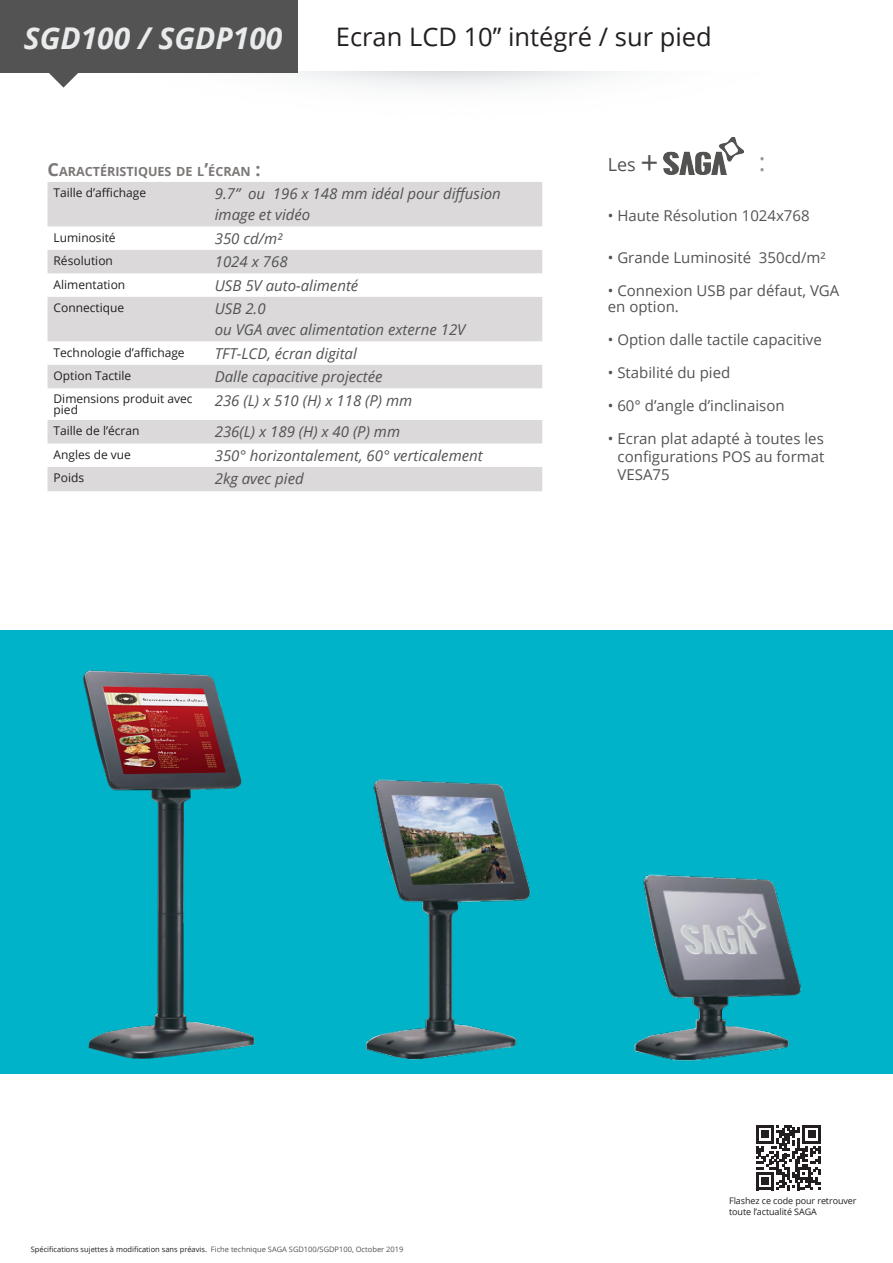
<style>
.page{position:relative;width:893px;height:1263px;background:#fff}
.page>*{position:absolute;margin:0;border:0;box-sizing:border-box;transform-origin:0 0}
.t1{font:italic 700 30px "Open Sans";color:#e9ebec}
.t2{font:25.5px "Open Sans";color:#231f20}
.t3{font:25.5px "Open Sans";color:#989595}
.t4{font:18px "Open Sans";color:#535353}
.t5{font:italic 15px/21px "Open Sans";color:#535353}
.t6{font:15px/18px "Open Sans";color:#535353}
.t7{font:700 12.6px "Open Sans";color:#7b7877}
.t8{font:12px/10.5px "Open Sans";color:#231f20}
.t9{font:9px/10.8px "Open Sans";letter-spacing:-.01em;color:#231f20}
.t10{font:7.5px "Open Sans";color:#231f20}
.s1{font-size:18px}
.s2{font-size:31.5px}
.s3{color:#535353}
</style>
<div class="page">
<img style="left:0;top:72px;width:736px;height:66px">
<div style="left:0;top:0;width:298px;height:72px;background:#535353"></div>
<svg style="left:47px;top:72px;width:33px;height:16px"></svg>
<img style="left:663px;top:138px;width:81px;height:37px">
<svg style="left:756px;top:1125px;width:65px;height:65px"></svg>
<svg style="left:48px;top:182px;width:494px;height:309px;fill:#dbd9d9"></svg>
<div style="left:0;top:630px;width:893px;height:444px;background:#00b3c8"></div>
<img style="left:83px;top:670px;width:172px;height:389px">
<img style="left:634px;top:874px;width:168px;height:187px">
<img style="left:366px;top:779px;width:165px;height:281px">
<p class="t1" style="left:24px;top:17px;width:260px">SGD100 / SGDP100</p>
<p class="t2" style="left:336px;top:19px;width:377px">Ecran LCD 10’’ intégré / sur pied</p>
<p class="t7" style="left:48px;top:162px;width:214px"><span class="s1">C</span>ARACTÉRISTIQUES DE L<span class="s1">’</span>ÉCRAN <span class="s1">:</span></p>
<p class="t8" style="left:54px;top:187px;width:94px">Taille d’affichage</p>
<p class="t5" style="left:215px;top:183px;width:288px">9.7’’ ou 196 x 148 mm idéal pour diffusion</p>
<p class="t5" style="left:215px;top:204px;width:97px">image et vidéo</p>
<p class="t8" style="left:54px;top:232px;width:64px">Luminosité</p>
<p class="t5" style="left:215px;top:228px;width:69px">350 cd/m²</p>
<p class="t8" style="left:54px;top:255px;width:61px">Résolution</p>
<p class="t5" style="left:215px;top:251px;width:74px">1024 x 768</p>
<p class="t8" style="left:54px;top:279px;width:73px">Alimentation</p>
<p class="t5" style="left:215px;top:274px;width:145px">USB 5V auto-alimenté</p>
<p class="t8" style="left:54px;top:302px;width:72px">Connectique</p>
<p class="t5" style="left:215px;top:298px;width:252px">USB 2.0<br>ou VGA avec alimentation externe 12V</p>
<p class="t8" style="left:54px;top:347px;width:133px">Technologie d’affichage</p>
<p class="t5" style="left:215px;top:342px;width:144px">TFT-LCD, écran digital</p>
<p class="t8" style="left:54px;top:370px;width:79px">Option Tactile</p>
<p class="t5" style="left:215px;top:366px;width:169px">Dalle capacitive projectée</p>
<p class="t8" style="left:54px;top:394px;width:141px">Dimensions produit avec pied</p>
<p class="t5" style="left:215px;top:389px;width:199px">236 (L) x 510 (H) x 118 (P) mm</p>
<p class="t8" style="left:54px;top:425px;width:87px">Taille de l’écran</p>
<p class="t5" style="left:215px;top:421px;width:187px">236(L) x 189 (H) x 40 (P) mm</p>
<p class="t8" style="left:54px;top:449px;width:79px">Angles de vue</p>
<p class="t5" style="left:215px;top:445px;width:269px">350° horizontalement, 60° verticalement</p>
<p class="t8" style="left:54px;top:472px;width:32px">Poids</p>
<p class="t5" style="left:215px;top:468px;width:90px">2kg avec pied</p>
<p class="t4" style="left:608px;top:152px;width:52px">Les <span class="s2">+</span></p>
<p class="t3" style="left:759px;top:144px;width:8px">:</p>
<p class="t6" style="left:608px;top:206px;width:203px">• Haute Résolution 1024x768</p>
<p class="t6" style="left:608px;top:248px;width:219px">• Grande Luminosité 350cd/m²</p>
<p class="t6" style="left:608px;top:282px;width:233px;line-height:16.5px">• Connexion USB par défaut, VGA en option.</p>
<p class="t6" style="left:608px;top:330px;width:216px">• Option dalle tactile capacitive</p>
<p class="t6" style="left:608px;top:363px;width:124px">• Stabilité du pied</p>
<p class="t6" style="left:608px;top:396px;width:178px">• 60° d’angle d’inclinaison</p>
<p class="t6" style="left:618px;top:429px;width:208px;text-align:justify;text-indent:-10px">• Ecran plat adapté à toutes les configurations POS au format VESA75</p>
<p class="t10" style="left:31px;top:1244px;width:374px">Spécifications sujettes à modification sans préavis. <span class="s3">Fiche technique SAGA SGD100/SGDP100, October 2019</span></p>
<p class="t9" style="left:729px;top:1195px;width:129px">Flashez ce code pour retrouver toute l’actualité SAGA</p>
</div>
